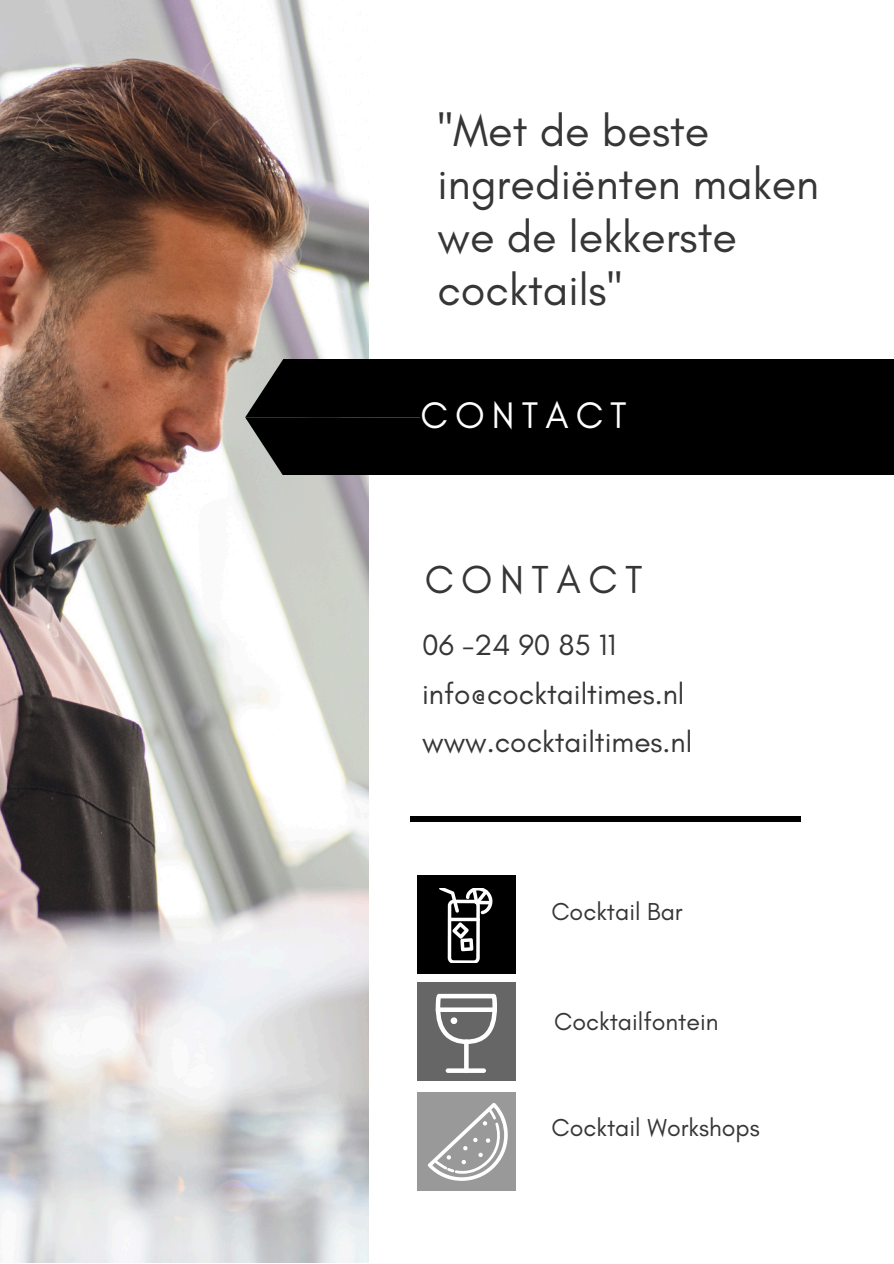
<style>
.page{position:relative;width:894px;height:1264px;background:#fff}
.page>*{position:absolute;margin:0;border:0;box-sizing:border-box;transform-origin:0 0}
.t1{font:44.85px/52.8px "Glacial Indifference";color:#363636}
.t2{font:39.75px "Glacial Indifference";letter-spacing:.19em;color:#363636}
.t3{font:37.65px "Glacial Indifference";letter-spacing:.19em;color:#fff}
.t4{font:29.85px/48.3px "Glacial Indifference";color:#363636}
.t5{font:24.9px "Glacial Indifference";color:#363636}
</style>
<div class="page">
<img style="left:0;top:0;width:368px;height:1262px">
<div style="left:417px;top:875px;width:99px;height:98px;background:#000"></div>
<div style="left:417px;top:982px;width:99px;height:98px;background:#666"></div>
<div style="left:420px;top:360px;width:473px;height:115px;background:#000"></div>
<svg style="left:245px;top:360px;width:175px;height:115px;background:#181818"></svg>
<div style="left:417px;top:1092px;width:99px;height:98px;background:#999"></div>
<div style="left:410px;top:816px;width:390px;height:5px;background:#000"></div>
<svg style="left:428px;top:1103px;width:79px;height:77px"></svg>
<svg style="left:439px;top:888px;width:53px;height:74px"></svg>
<svg style="left:464px;top:1039px;width:4px;height:33px"></svg>
<svg style="left:445px;top:1068px;width:41px;height:4px"></svg>
<svg style="left:435px;top:993px;width:61px;height:51px"></svg>
<div style="left:435px;top:1007px;width:61px;height:5px;background:#fff;border-radius:2px"></div>
<p class="t1" style="left:437px;top:104px;width:383px">''Met de beste ingrediënten maken we de lekkerste cocktails''</p>
<h2 class="t3" style="left:420px;top:392px;width:208px">CONTACT</h2>
<p class="t2" style="left:424px;top:555px;width:219px">CONTACT</p>
<h2 class="t4" style="left:422px;top:620px;width:271px">06 -24 90 85 11 info@cocktailtimes.nl www.cocktailtimes.nl</h2>
<h1 class="t5" style="left:551px;top:896px;width:133px">Cocktail Bar</h1>
<h3 class="t5" style="left:554px;top:1005px;width:166px">Cocktailfontein</h3>
<p class="t5" style="left:551px;top:1112px;width:209px">Cocktail Workshops</p>
</div>
